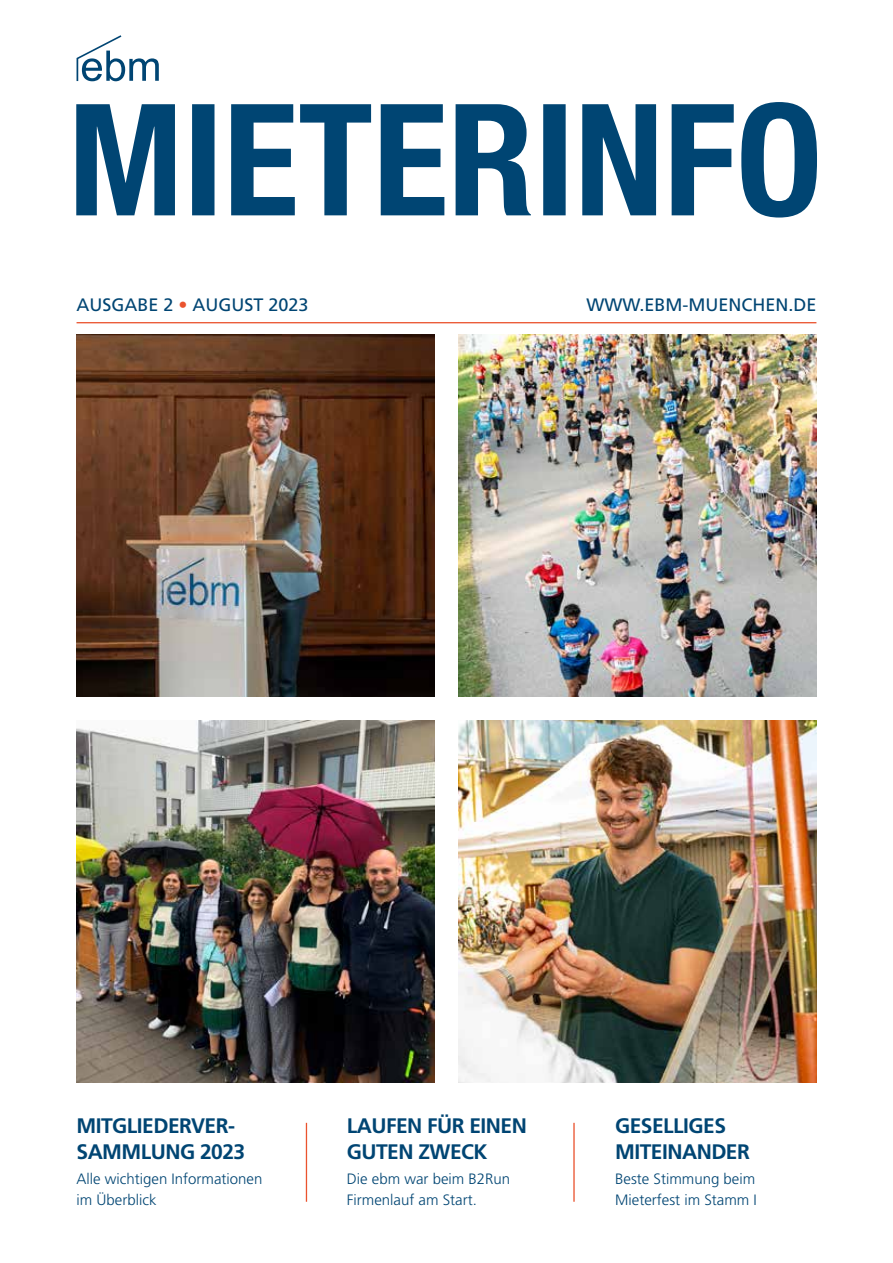
<style>
.page{position:relative;width:893px;height:1263px;background:#fff}
.page>*{position:absolute;margin:0;border:0;box-sizing:border-box;transform-origin:0 0}
.t1{font:700 21px/25.2px "Frutiger LT Std";letter-spacing:-.025em;color:#004573}
.t2{font:18px "Frutiger LT Std";color:#004573}
.t3{font:300 15px/21px "Frutiger LT Std";color:#004573}
.s1{color:#ea532e}
</style>
<div class="page">
<img style="left:458px;top:335px;width:358px;height:362px">
<img style="left:77px;top:335px;width:358px;height:362px">
<img style="left:77px;top:720px;width:358px;height:362px">
<img style="left:458px;top:720px;width:358px;height:362px">
<svg style="left:76px;top:102px;width:741px;height:116px;fill:#004573"></svg>
<hr style="left:77px;top:322px;width:739px;height:1px;background:#ea532e">
<svg style="left:77px;top:35px;width:82px;height:46px"></svg>
<hr style="left:306px;top:1123px;width:1px;height:79px;background:#ea532e">
<hr style="left:573px;top:1123px;width:2px;height:79px;background:#ea532e">
<p class="t2" style="left:77px;top:294px;width:234px">AUSGABE 2 <span class="s1">•</span> AUGUST 2023</p>
<p class="t2" style="left:586px;top:294px;width:232px">WWW.EBM-MUENCHEN.DE</p>
<h1 class="t1" style="left:77px;top:1113px;width:170px">MITGLIEDERVER-<br>SAMMLUNG 2023</h1>
<p class="t3" style="left:77px;top:1168px;width:187px">Alle wichtigen Informationen im Überblick</p>
<h1 class="t1" style="left:347px;top:1113px;width:181px">LAUFEN FÜR EINEN<br>GUTEN ZWECK</h1>
<p class="t3" style="left:347px;top:1168px;width:165px">Die ebm war beim B2Run<br>Firmenlauf am Start.</p>
<h1 class="t1" style="left:615px;top:1113px;width:136px">GESELLIGES<br>MITEINANDER</h1>
<p class="t3" style="left:615px;top:1168px;width:143px">Beste Stimmung beim<br>Mieterfest im Stamm I</p>
</div>
